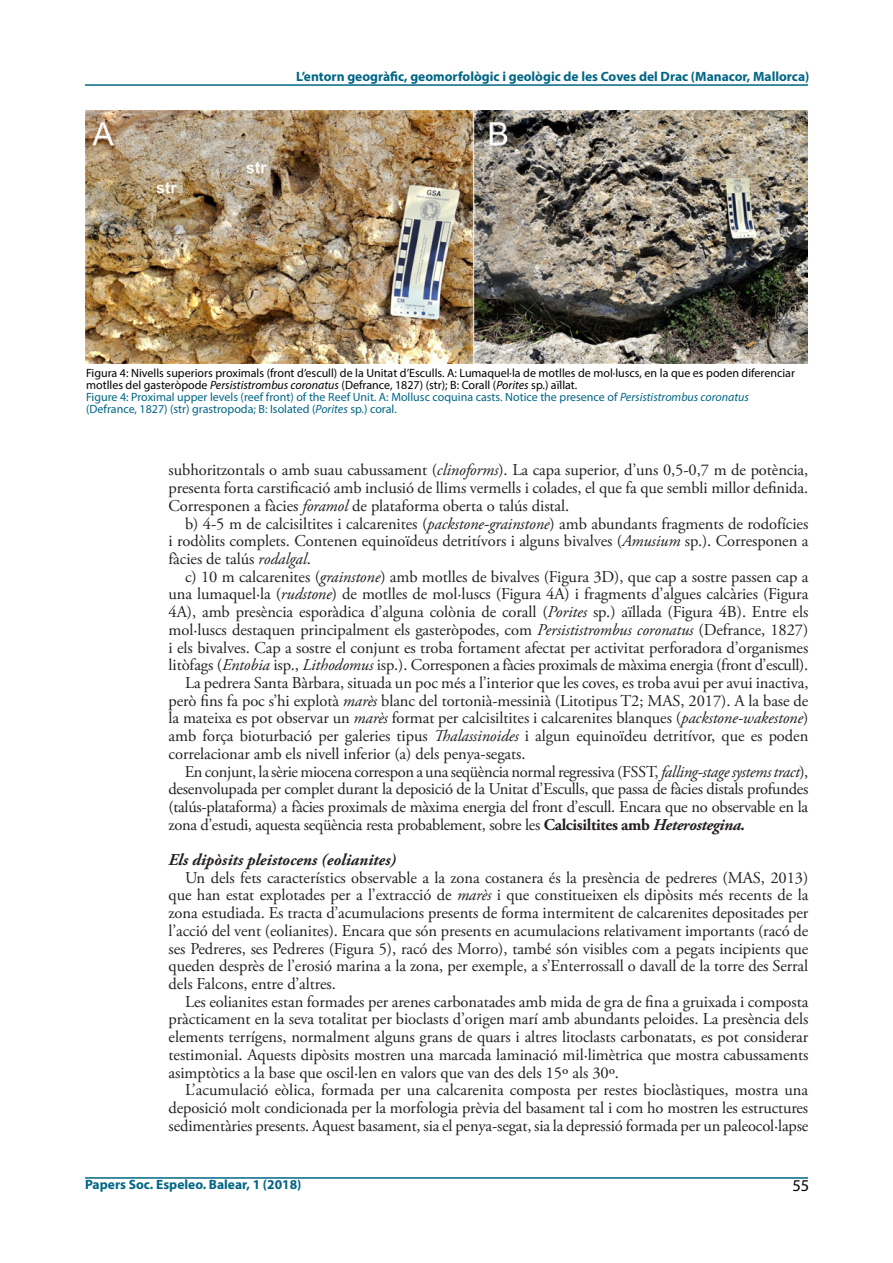
<style>
.page{position:relative;width:893px;height:1263px;background:#fff}
.page>*{position:absolute;margin:0;border:0;box-sizing:border-box;transform-origin:0 0}
.t1{font:16.5px/17.7px "Adobe Garamond Pro";letter-spacing:-.005em;color:#231f20;text-align:justify}
.t2{font:italic 700 16.5px "Adobe Garamond Pro";color:#231f20}
.t3{font:16.5px "Myriad Pro";color:#000}
.t4{font:700 13.5px "Myriad Pro";color:#006585}
.t5{font:12px/12px "Myriad Pro";color:#000}
.s1{font-style:italic}
.s2{color:#006585}
.s3{font-style:italic;color:#006585}
.s4{font-weight:700}
.s5{font-weight:700;font-style:italic}
</style>
<div class="page">
<hr style="left:85px;top:84px;width:723px;height:2px;background:#006585">
<hr style="left:85px;top:1177px;width:723px;height:2px;background:#006585">
<img style="left:85px;top:111px;width:723px;height:253px">
<p class="t4" style="left:296px;top:67px;width:515px">L’entorn geogràfic, geomorfològic i geològic de les Coves del Drac (Manacor, Mallorca)</p>
<p class="t5" style="left:86px;top:367px;width:710px">Figura 4: Nivells superiors proximals (front d’escull) de la Unitat d’Esculls. A: Lumaquel·la de motlles de mol·luscs, en la que es poden diferenciar motlles del gasteròpode <span class="s1">Persististrombus coronatus</span> (Defrance, 1827) (str); B: Corall (<span class="s1">Porites</span> sp.) aïllat.<br><span class="s2">Figure 4: Proximal upper levels (reef front) of the Reef Unit. A: Mollusc coquina casts. Notice the presence of</span> <span class="s3">Persististrombus coronatus </span><span class="s2">(Defrance, 1827) (str) grastropoda; B: Isolated (</span><span class="s3">Porites</span> <span class="s2">sp.) coral.</span></p>
<p class="t1" style="left:169px;top:462px;width:641px">subhoritzontals o amb suau cabussament (<span class="s1">clinoforms</span>). La capa superior, d’uns 0,5-0,7 m de potència, presenta forta carstificació amb inclusió de llims vermells i colades, el que fa que sembli millor definida.<br>Corresponen a fàcies <span class="s1">foramol</span> de plataforma oberta o talús distal.</p>
<p class="t1" style="left:169px;top:515px;width:641px;text-indent:16px">b) 4-5 m de calcisiltites i calcarenites (<span class="s1">packstone-grainstone</span>) amb abundants fragments de rodofícies i rodòlits complets. Contenen equinoïdeus detritívors i alguns bivalves (<span class="s1">Amusium</span> sp.). Corresponen a fàcies de talús <span class="s1">rodalgal</span>.</p>
<p class="t1" style="left:185px;top:568px;width:625px">c) 10 m calcarenites (<span class="s1">grainstone</span>) amb motlles de bivalves (Figura 3D), que cap a sostre passen cap a</p>
<p class="t1" style="left:169px;top:586px;width:641px">una lumaquel·la (<span class="s1">rudstone</span>) de motlles de mol·luscs (Figura 4A) i fragments d’algues calcàries (Figura</p>
<p class="t1" style="left:169px;top:604px;width:641px">4A), amb presència esporàdica d’alguna colònia de corall (<span class="s1">Porites</span> sp.) aïllada (Figura 4B). Entre els</p>
<p class="t1" style="left:169px;top:621px;width:641px">mol·luscs destaquen principalment els gasteròpodes, com <span class="s1">Persististrombus coronatus</span> (Defrance, 1827)</p>
<p class="t1" style="left:169px;top:639px;width:641px">i els bivalves. Cap a sostre el conjunt es troba fortament afectat per activitat perforadora d’organismes</p>
<p class="t1" style="left:169px;top:657px;width:641px">litòfags (<span class="s1">Entobia</span> isp., <span class="s1">Lithodomus</span> isp.). Corresponen a fàcies proximals de màxima energia (front d’escull).</p>
<p class="t1" style="left:185px;top:674px;width:625px">La pedrera Santa Bàrbara, situada un poc més a l’interior que les coves, es troba avui per avui inactiva,</p>
<p class="t1" style="left:169px;top:692px;width:641px">però fins fa poc s’hi explotà <span class="s1">marès</span> blanc del tortonià-messinià (Litotipus T2; MAS, 2017). A la base de</p>
<p class="t1" style="left:169px;top:710px;width:641px">la mateixa es pot observar un <span class="s1">marès</span> format per calcisiltites i calcarenites blanques (<span class="s1">packstone-wakestone</span>)</p>
<p class="t1" style="left:169px;top:728px;width:641px">amb força bioturbació per galeries tipus <span class="s1">Thalassinoides</span> i algun equinoïdeu detritívor, que es poden</p>
<p class="t1" style="left:169px;top:745px;width:358px">correlacionar amb els nivell inferior (a) dels penya-segats.</p>
<p class="t1" style="left:185px;top:763px;width:625px">En conjunt, la sèrie miocena correspon a una seqüència normal regressiva (FSST, <span class="s1">falling-stage systems tract</span>),</p>
<p class="t1" style="left:169px;top:781px;width:641px">desenvolupada per complet durant la deposició de la Unitat d’Esculls, que passa de fàcies distals profundes</p>
<p class="t1" style="left:169px;top:798px;width:641px">(talús-plataforma) a fàcies proximals de màxima energia del front d’escull. Encara que no observable en la</p>
<p class="t1" style="left:169px;top:816px;width:578px">zona d’estudi, aquesta seqüència resta probablement, sobre les <span class="s4">Calcisiltites amb</span> <span class="s5">Heterostegina.</span></p>
<p class="t2" style="left:169px;top:850px;width:229px">Els dipòsits pleistocens (eolianites)</p>
<p class="t1" style="left:169px;top:869px;width:641px;text-indent:16px">Un dels fets característics observable a la zona costanera és la presència de pedreres (MAS, 2013) que han estat explotades per a l’extracció de <span class="s1">marès</span> i que constitueixen els dipòsits més recents de la zona estudiada. Es tracta d’acumulacions presents de forma intermitent de calcarenites depositades per l’acció del vent (eolianites). Encara que són presents en acumulacions relativament importants (racó de ses Pedreres, ses Pedreres (Figura 5), racó des Morro), també són visibles com a pegats incipients que queden desprès de l’erosió marina a la zona, per exemple, a s’Enterrossall o davall de la torre des Serral dels Falcons, entre d’altres.</p>
<p class="t1" style="left:169px;top:993px;width:641px;text-indent:16px">Les eolianites estan formades per arenes carbonatades amb mida de gra de fina a gruixada i composta pràcticament en la seva totalitat per bioclasts d’origen marí amb abundants peloides. La presència dels elements terrígens, normalment alguns grans de quars i altres litoclasts carbonatats, es pot considerar testimonial. Aquests dipòsits mostren una marcada laminació mil·limètrica que mostra cabussaments asimptòtics a la base que oscil·len en valors que van des dels 15º als 30º.</p>
<p class="t1" style="left:169px;top:1082px;width:641px;text-indent:16px">L’acumulació eòlica, formada per una calcarenita composta per restes bioclàstiques, mostra una deposició molt condicionada per la morfologia prèvia del basament tal i com ho mostren les estructures sedimentàries presents. Aquest basament, sia el penya-segat, sia la depressió formada per un paleocol·lapse</p>
<p class="t4" style="left:85px;top:1176px;width:218px">Papers Soc. Espeleo. Balear, 1 (2018)</p>
<p class="t3" style="left:792px;top:1175px;width:18px">55</p>
</div>
